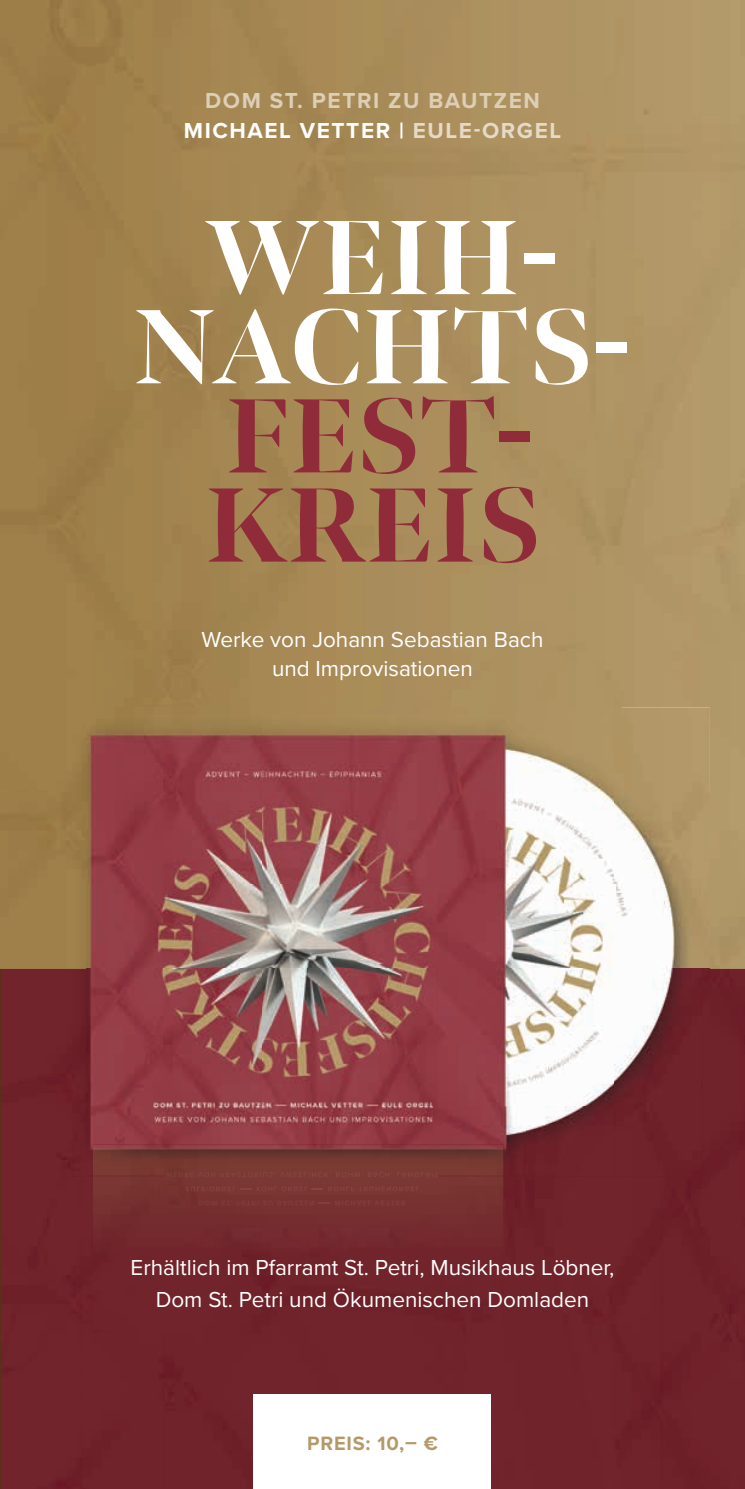
<style>
.page{position:relative;width:745px;height:1489px;background:#fff}
.page>*{position:absolute;margin:0;border:0;box-sizing:border-box;transform-origin:0 0}
.t1{font:700 110px/89px "Bennet Banner";letter-spacing:.01em;color:#fff;text-align:center}
.t2{font:700 110px/89px "Bennet Banner";letter-spacing:.01em;color:#902c3a}
.t3{font:22.5px/32.5px "Proxima Nova";color:#fff;text-align:center}
.t4{font:700 22.5px/30px "Proxima Nova";letter-spacing:.07em;color:#ddceb6;text-align:center}
.t5{font:700 20px "Proxima Nova";letter-spacing:.04em;color:#b49a69}
.s1{color:#fff}
.s2{color:#e5dac7}
</style>
<div class="page">
<img style="left:0;top:0;width:744px;height:792px">
<div style="left:0;top:792px;width:72px;height:176px;background:#9d7d48"></div>
<div style="left:709px;top:792px;width:35px;height:176px;background:#b19869"></div>
<div style="left:1px;top:968px;width:81px;height:520px;background:#72242c"></div>
<div style="left:662px;top:968px;width:82px;height:520px;background:#70212a"></div>
<div style="left:82px;top:1176px;width:83px;height:312px;background:#70232a"></div>
<div style="left:497px;top:1176px;width:165px;height:312px;background:#70232a"></div>
<div style="left:165px;top:1331px;width:332px;height:157px;background:#70232a"></div>
<img style="left:93px;top:1176px;width:410px;height:155px">
<img style="left:199px;top:1200px;width:116px;height:5px">
<img style="left:332px;top:1200px;width:73px;height:5px">
<img style="left:186px;top:1186px;width:51px;height:5px">
<img style="left:253px;top:1186px;width:55px;height:5px">
<img style="left:325px;top:1186px;width:94px;height:5px">
<img style="left:166px;top:1176px;width:272px;height:1px">
<div style="left:117px;top:1228px;width:386px;height:103px;background:#72242c"></div>
<div style="left:72px;top:715px;width:15px;height:253px;background:#9b7c48"></div>
<img style="left:72px;top:968px;width:637px;height:208px">
<img style="left:87px;top:707px;width:533px;height:8px">
<div style="left:620px;top:707px;width:89px;height:261px;background:#b2996a"></div>
<img style="left:87px;top:715px;width:615px;height:460px">
<img style="left:93px;top:1149px;width:410px;height:26px">
<img style="left:166px;top:1171px;width:272px;height:4px">
<div style="left:253px;top:1394px;width:238px;height:94px;background:#fff"></div>
<hr style="left:0;top:968px;width:1px;height:520px;background:#573119">
<p class="t4" style="left:184px;top:85px;width:378px">DOM ST. PETRI ZU BAUTZEN<br><span class="s1">MICHAEL VETTER |</span> <span class="s2">EULE-ORGEL</span></p>
<h1 class="t1" style="left:133px;top:213px;width:498px">WEIH-<br>NACHTS-</h1>
<h1 class="t2" style="left:205px;top:392px;width:335px">FEST-<br>KREIS</h1>
<p class="t3" style="left:201px;top:624px;width:343px;line-height:29.2px">Werke von Johann Sebastian Bach und Improvisationen</p>
<p class="t3" style="left:130px;top:1249px;width:485px">Erhältlich im Pfarramt St. Petri, Musikhaus Löbner,<br>Dom St. Petri und Ökumenischen Domladen</p>
<p class="t5" style="left:307px;top:1427px;width:132px">PREIS: 10,– €</p>
</div>
